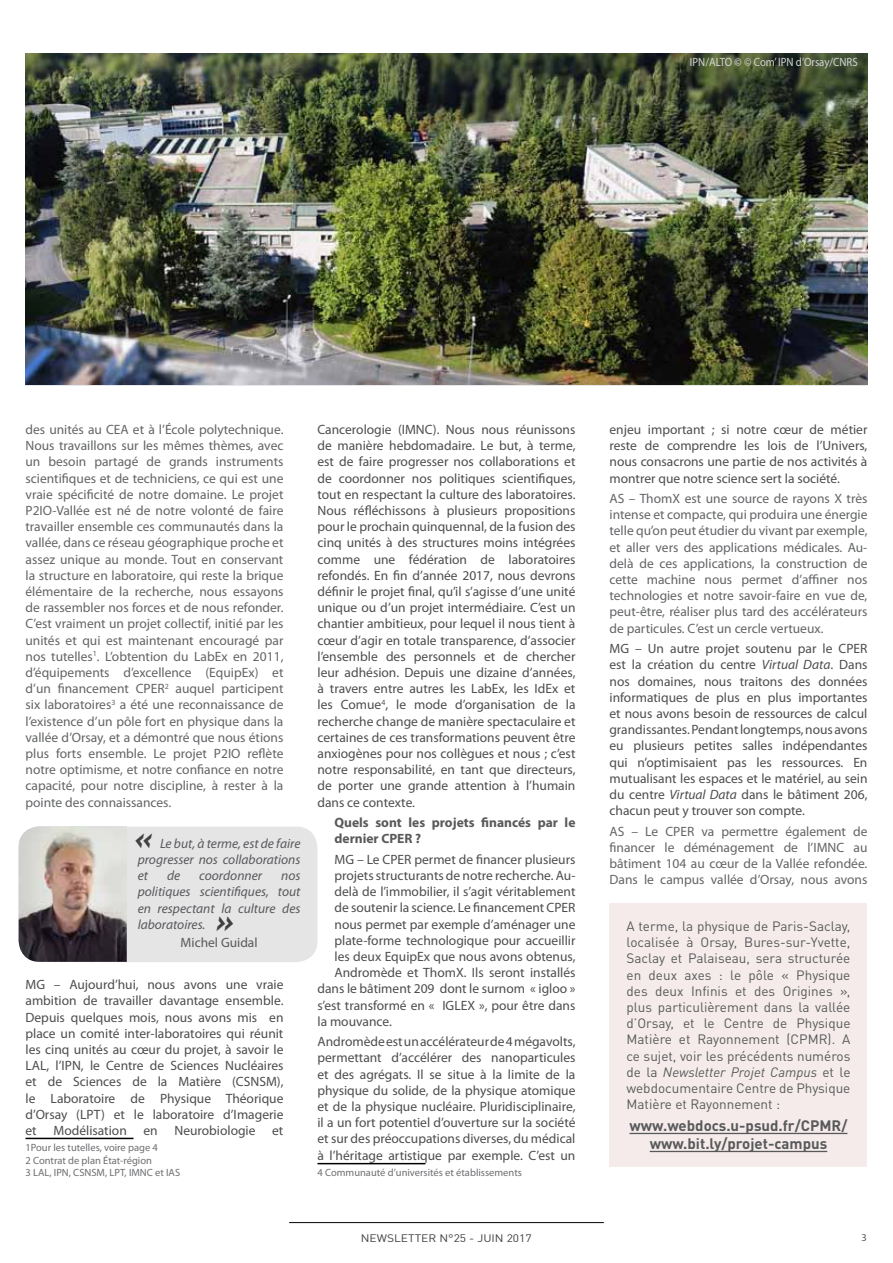
<style>
.page{position:relative;width:893px;height:1263px;background:#fff}
.page>*{position:absolute;margin:0;border:0;box-sizing:border-box;transform-origin:0 0}
.t1{font:italic 700 30px "DINOT";color:#414042}
.t2{font:700 15px/18px "DINOT";color:#58595b;text-align:center}
.t3{font:13.5px/16.2px "Myriad Pro";color:#4d4d4f;text-align:justify}
.t4{font:13.5px/16.2px "Myriad Pro";color:#636466;text-align:justify}
.t5{font:13.5px/16.2px "DINOT";color:#58595b;text-align:justify}
.t6{font:italic 13.5px/16.2px "Myriad Pro";color:#58595b;text-align:justify}
.t7{font:700 13.5px/16.2px "Myriad Pro";color:#58595b}
.t8{font:13.5px "Myriad Pro";color:#58595b}
.t9{font:12px "Myriad Pro";color:#d3d5d6;scale:.9 1}
.t10{font:10.8px "DINOT";color:#414042;scale:1.11 1}
.t11{font:10.5px/12.6px "Myriad Pro";color:#6d6e71}
.t12{font:10.5px "Myriad Pro";color:#58595b}
.s1{font-style:italic}
</style>
<div class="page">
<hr style="left:289px;top:1222px;width:315px;height:1px;background:#000">
<hr style="left:317px;top:1163px;width:108px;height:1px;background:#000">
<hr style="left:26px;top:1138px;width:108px;height:1px;background:#000">
<div style="left:49px;top:826px;width:268px;height:136px;background:#e5e5e6;border-radius:21px"></div>
<img style="left:19px;top:826px;width:108px;height:136px">
<img style="left:26px;top:53px;width:841px;height:331px">
<div style="left:609px;top:904px;width:258px;height:263px;background:#f4ebea"></div>
<hr style="left:629px;top:1133px;width:218px;height:1px;background:#58595b">
<hr style="left:650px;top:1151px;width:177px;height:1px;background:#58595b">
<p class="t9" style="left:690px;top:55px;width:188px">IPN/ALTO © © Com’ IPN d’Orsay/CNRS</p>
<p class="t4" style="left:26px;top:421px;width:259px">des unités au CEA et à l’École polytechnique.<br>Nous travaillons sur les mêmes thèmes, avec un besoin partagé de grands instruments scientifiques et de techniciens, ce qui est une vraie spécificité de notre domaine. Le projet P2IO-Vallée est né de notre volonté de faire travailler ensemble ces communautés dans la vallée, dans ce réseau géographique proche et assez unique au monde. Tout en conservant la structure en laboratoire, qui reste la brique élémentaire de la recherche, nous essayons de rassembler nos forces et de nous refonder.<br>C’est vraiment un projet collectif, initié par les unités et qui est maintenant encouragé par nos tutelles<sup>1</sup>. L’obtention du LabEx en 2011, d’équipements d’excellence (EquipEx) et d’un financement CPER<sup>2</sup> auquel participent six laboratoires<sup>3</sup> a été une reconnaissance de l’existence d’un pôle fort en physique dans la vallée d’Orsay, et a démontré que nous étions plus forts ensemble. Le projet P2IO reflète notre optimisme, et notre confiance en notre capacité, pour notre discipline, à rester à la pointe des connaissances.</p>
<p class="t3" style="left:317px;top:421px;width:259px">Cancerologie (IMNC). Nous nous réunissons de manière hebdomadaire. Le but, à terme, est de faire progresser nos collaborations et de coordonner nos politiques scientifiques, tout en respectant la culture des laboratoires.<br>Nous réfléchissons à plusieurs propositions pour le prochain quinquennal, de la fusion des cinq unités à des structures moins intégrées comme une fédération de laboratoires refondés. En fin d’année 2017, nous devrons définir le projet final, qu’il s’agisse d’une unité unique ou d’un projet intermédiaire. C’est un chantier ambitieux, pour lequel il nous tient à cœur d’agir en totale transparence, d’associer l’ensemble des personnels et de chercher leur adhésion. Depuis une dizaine d’années, à travers entre autres les LabEx, les IdEx et les Comue<sup>4</sup>, le mode d’organisation de la recherche change de manière spectaculaire et certaines de ces transformations peuvent être anxiogènes pour nos collègues et nous ; c’est notre responsabilité, en tant que directeurs, de porter une grande attention à l’humain dans ce contexte.</p>
<p class="t7" style="left:334px;top:814px;width:242px">Quels sont les projets financés par le dernier CPER ?</p>
<p class="t3" style="left:334px;top:851px;width:242px">MG – Le CPER permet de financer plusieurs</p>
<p class="t3" style="left:334px;top:867px;width:242px">projets structurants de notre recherche. Au-</p>
<p class="t3" style="left:334px;top:883px;width:242px">delà de l’immobilier, il s’agit véritablement</p>
<p class="t3" style="left:334px;top:899px;width:242px">de soutenir la science. Le financement CPER</p>
<p class="t3" style="left:334px;top:916px;width:242px">nous permet par exemple d’aménager une</p>
<p class="t3" style="left:334px;top:932px;width:242px">plate-forme technologique pour accueillir</p>
<p class="t3" style="left:334px;top:948px;width:242px">les deux EquipEx que nous avons obtenus,</p>
<p class="t3" style="left:334px;top:964px;width:242px">Andromède et ThomX. Ils seront installés</p>
<p class="t3" style="left:317px;top:980px;width:259px">dans le bâtiment 209 dont le surnom « igloo »</p>
<p class="t3" style="left:317px;top:997px;width:259px">s’est transformé en « IGLEX », pour être dans</p>
<p class="t3" style="left:317px;top:1013px;width:76px">la mouvance.</p>
<p class="t3" style="left:317px;top:1033px;width:259px">Andromède est un accélérateur de 4 mégavolts, permettant d’accélérer des nanoparticules et des agrégats. Il se situe à la limite de la physique du solide, de la physique atomique et de la physique nucléaire. Pluridisciplinaire, il a un fort potentiel d’ouverture sur la société et sur des préoccupations diverses, du médical à l’héritage artistique par exemple. C’est un</p>
<p class="t11" style="left:317px;top:1166px;width:206px">4 Communauté d’universités et établissements</p>
<p class="t3" style="left:609px;top:421px;width:259px">enjeu important ; si notre cœur de métier reste de comprendre les lois de l’Univers, nous consacrons une partie de nos activités à montrer que notre science sert la société.</p>
<p class="t4" style="left:609px;top:490px;width:259px">AS – ThomX est une source de rayons X très intense et compacte, qui produira une énergie telle qu’on peut étudier du vivant par exemple, et aller vers des applications médicales. Au&shy;delà de ces applications, la construction de cette machine nous permet d’affiner nos technologies et notre savoir-faire en vue de, peut-être, réaliser plus tard des accélérateurs de particules. C’est un cercle vertueux.</p>
<p class="t3" style="left:609px;top:640px;width:259px">MG – Un autre projet soutenu par le CPER est la création du centre <span class="s1">Virtual Data</span>. Dans nos domaines, nous traitons des données informatiques de plus en plus importantes et nous avons besoin de ressources de calcul grandissantes. Pendant longtemps, nous avons eu plusieurs petites salles indépendantes qui n’optimisaient pas les ressources. En mutualisant les espaces et le matériel, au sein du centre <span class="s1">Virtual Data</span> dans le bâtiment 206, chacun peut y trouver son compte.</p>
<p class="t4" style="left:609px;top:823px;width:259px">AS – Le CPER va permettre également de financer le déménagement de l’IMNC au bâtiment 104 au cœur de la Vallée refondée.<br>Dans le campus vallée d’Orsay, nous avons</p>
<h1 class="t1" style="left:134px;top:819px;width:19px">«</h1>
<p class="t6" style="left:138px;top:835px;width:164px;text-indent:22px">Le but, à terme, est de faire progresser nos collaborations et</p>
<p class="t6" style="left:167px;top:867px;width:15px">de</p>
<p class="t6" style="left:199px;top:867px;width:64px">coordonner</p>
<p class="t6" style="left:138px;top:867px;width:164px;text-indent:144px">nos politiques scientifiques, tout en respectant la culture des laboratoires.</p>
<p class="t8" style="left:180px;top:934px;width:79px">Michel Guidal</p>
<h1 class="t1" style="left:216px;top:902px;width:19px">»</h1>
<p class="t5" style="left:626px;top:918px;width:225px">A terme, la physique de Paris-Saclay, localisée à Orsay, Bures-sur-Yvette, Saclay et Palaiseau, sera structurée en deux axes : le pôle « Physique des deux Infinis et des Origines », plus particulièrement dans la vallée d’Orsay, et le Centre de Physique Matière et Rayonnement (CPMR). A ce sujet, voir les précédents numéros de la <span class="s1">Newsletter Projet Campus</span> et le webdocumentaire Centre de Physique Matière et Rayonnement :</p>
<p class="t2" style="left:629px;top:1116px;width:219px">www.webdocs.u-psud.fr/CPMR/ www.bit.ly/projet-campus</p>
<p class="t3" style="left:26px;top:976px;width:259px">MG – Aujourd’hui, nous avons une vraie ambition de travailler davantage ensemble.<br>Depuis quelques mois, nous avons mis en place un comité inter-laboratoires qui réunit les cinq unités au cœur du projet, à savoir le LAL, l’IPN, le Centre de Sciences Nucléaires et de Sciences de la Matière (CSNSM), le Laboratoire de Physique Théorique d’Orsay (LPT) et le laboratoire d’Imagerie et Modélisation en Neurobiologie et</p>
<p class="t11" style="left:26px;top:1141px;width:156px">1Pour les tutelles, voire page 4<br>2 Contrat de plan État-région<br>3 LAL, IPN, CSNSM, LPT, IMNC et IAS</p>
<p class="t10" style="left:361px;top:1232px;width:156px">NEWSLETTER N°25 - JUIN 2017</p>
<p class="t12" style="left:861px;top:1231px;width:7px">3</p>
</div>
